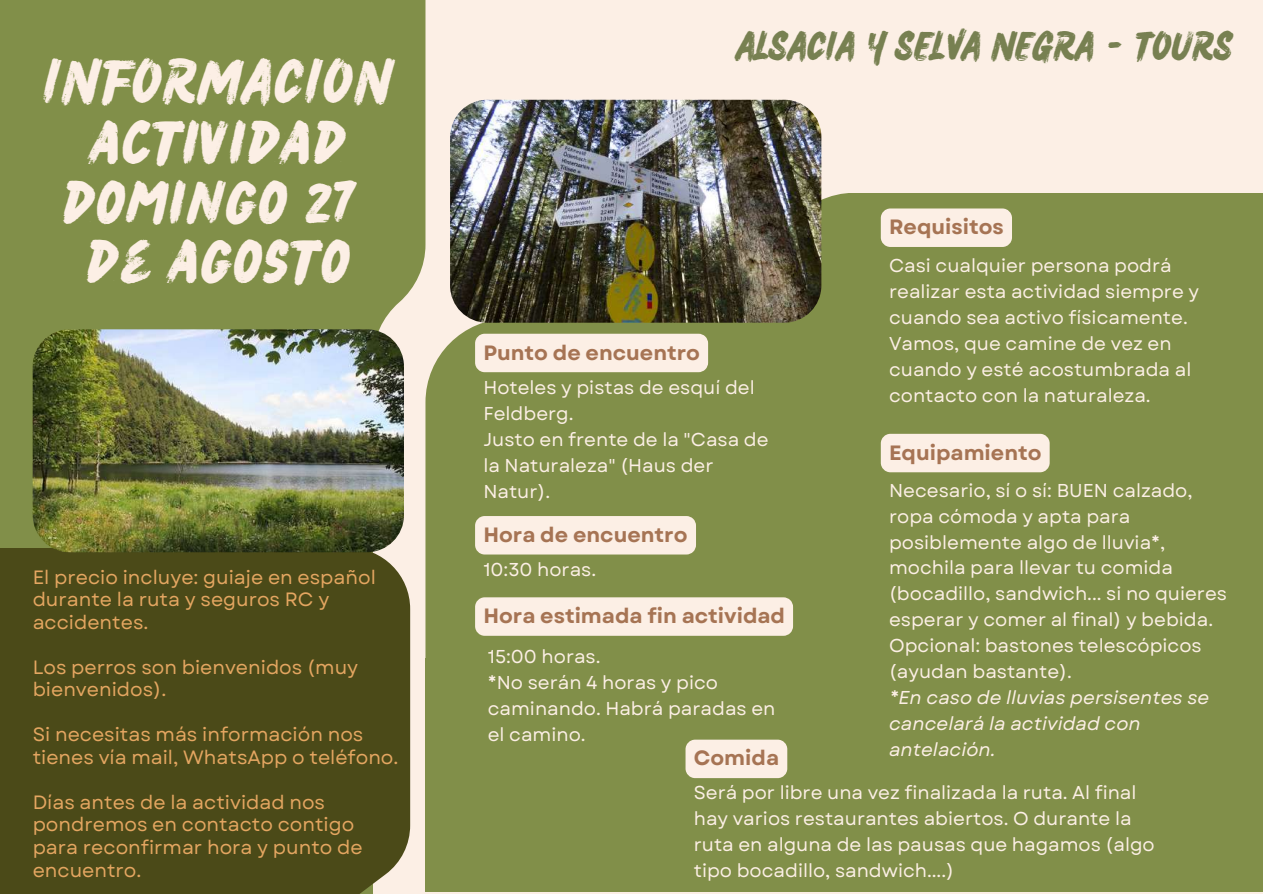
<style>
.page{position:relative;width:1263px;height:894px;background:#fff}
.page>*{position:absolute;margin:0;border:0;box-sizing:border-box;transform-origin:0 0}
.t1{font:46.05px "Salted Bay";letter-spacing:.04em;color:#fcefe5}
.t2{font:43.05px/59.6px "Salted Bay";letter-spacing:.04em;color:#fcefe5;text-align:center}
.t3{font:29.85px "Salted Bay";color:#778051}
.t4{font:700 20.7px "Garet";color:#a67454}
.t5{font:19.2px/22.5px "Garet";color:#e4a661}
.t6{font:18.6px/25.8px "Garet";color:#fcefe5}
.t7{font:italic 18.6px/25.8px "Garet";color:#fcefe5}
</style>
<div class="page">
<div style="left:0;top:0;width:1263px;height:893px;background:#fcefe5"></div>
<div style="left:0;top:0;width:425px;height:699px;background:#818f49"></div>
<div style="left:425px;top:193px;width:838px;height:465px;background:#818f49"></div>
<div style="left:0;top:365px;width:373px;height:527px;background:#818f49"></div>
<div style="left:425px;top:658px;width:838px;height:233px;background:#818f49"></div>
<div style="left:0;top:548px;width:410px;height:345px;background:#4b4a18"></div>
<img style="left:33px;top:329px;width:371px;height:223px;border-radius:37px">
<svg style="left:475px;top:333px;width:233px;height:39px"></svg>
<div style="left:881px;top:208px;width:131px;height:39px;background:#fcefe5;border-radius:10px"></div>
<div style="left:881px;top:433px;width:169px;height:39px;background:#fcefe5;border-radius:10px"></div>
<div style="left:685px;top:739px;width:102px;height:38px;background:#fcefe5;border-radius:10px"></div>
<svg style="left:475px;top:516px;width:221px;height:38px"></svg>
<svg style="left:475px;top:597px;width:318px;height:38px"></svg>
<img style="left:450px;top:100px;width:371px;height:222px;border-radius:37px">
<h1 class="t1" style="left:45px;top:53px;width:349px">INFORMACIÓN</h1>
<h2 class="t2" style="left:63px;top:117px;width:295px">ACTIVIDAD<br>DOMINGO 27<br>DE AGOSTO</h2>
<p class="t5" style="left:33px;top:565px;width:345px">El precio incluye: guiaje en español durante la ruta y seguros RC y accidentes.</p>
<p class="t5" style="left:33px;top:655px;width:327px">Los perros son bienvenidos (muy bienvenidos).</p>
<p class="t5" style="left:33px;top:723px;width:367px">Si necesitas más información nos tienes vía mail, WhatsApp o teléfono.</p>
<p class="t5" style="left:33px;top:790px;width:332px">Días antes de la actividad nos pondremos en contacto contigo para reconfirmar hora y punto de encuentro.</p>
<h3 class="t3" style="left:737px;top:27px;width:498px">ALSACIA Y SELVA NEGRA - TOURS</h3>
<p class="t4" style="left:889px;top:212px;width:116px">Requisitos</p>
<p class="t6" style="left:889px;top:253px;width:312px">Casi cualquier persona podrá realizar esta actividad siempre y cuando sea activo físicamente.<br>Vamos, que camine de vez en cuando y esté acostumbrada al contacto con la naturaleza.</p>
<p class="t4" style="left:483px;top:337px;width:218px">Punto de encuentro</p>
<p class="t6" style="left:483px;top:375px;width:287px">Hoteles y pistas de esquí del<br>Feldberg.<br>Justo en frente de la "Casa de la Naturaleza" (Haus der<br>Natur).</p>
<p class="t4" style="left:889px;top:437px;width:154px">Equipamiento</p>
<p class="t6" style="left:889px;top:477px;width:339px">Necesario, sí o sí: BUEN calzado, ropa cómoda y apta para posiblemente algo de lluvia*, mochila para llevar tu comida (bocadillo, sandwich... si no quieres esperar y comer al final) y bebida.<br>Opcional: bastones telescópicos (ayudan bastante).</p>
<p class="t7" style="left:889px;top:684px;width:322px">*En caso de lluvias persisentes se cancelará la actividad con antelación.</p>
<p class="t6" style="left:694px;top:779px;width:462px">Será por libre una vez finalizada la ruta. Al final hay varios restaurantes abiertos. O durante la ruta en alguna de las pausas que hagamos (algo tipo bocadillo, sandwich....)</p>
<p class="t4" style="left:483px;top:519px;width:206px">Hora de encuentro</p>
<p class="t6" style="left:483px;top:557px;width:114px">10:30 horas.</p>
<p class="t4" style="left:483px;top:600px;width:303px">Hora estimada fin actividad</p>
<p class="t6" style="left:488px;top:643px;width:289px">15:00 horas.<br>*No serán 4 horas y pico caminando. Habrá paradas en el camino.</p>
<p class="t4" style="left:694px;top:743px;width:87px">Comida</p>
</div>
